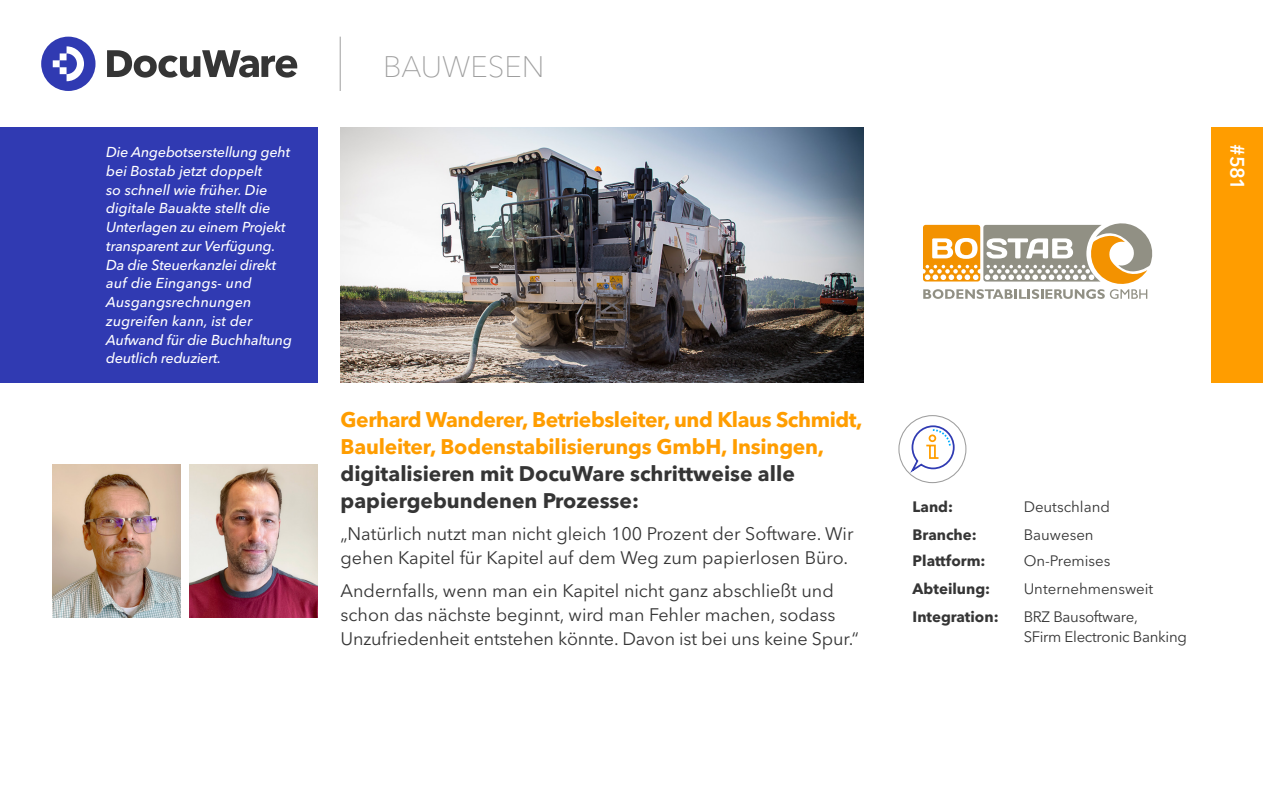
<style>
.page{position:relative;width:1263px;height:787px;background:#fff}
.page>*{position:absolute;margin:0;border:0;box-sizing:border-box;transform-origin:0 0}
.t1{font:100 29.4px "Avenir Next LT Pro";color:#9e9e9e}
.t2{font:700 21px/27px "Avenir Next LT Pro";letter-spacing:-.02em;color:#ff9d00}
.t3{font:700 21px/27px "Avenir Next LT Pro";color:#353535}
.t4{font:600 19.5px "Avenir Next LT Pro";color:#fff}
.t5{font:18px/24px "Avenir Next LT Pro";color:#353535}
.t6{font:15px "Avenir Next LT Pro";color:#353535}
.t7{font:700 15px "Avenir Next LT Pro";color:#353535}
.t8{font:15px/19.5px "Avenir Next LT Pro";letter-spacing:-.02em;color:#353535}
.t9{font:italic 500 14.25px/18.8px "Avenir Next LT Pro";letter-spacing:-.01em;color:#fff}
</style>
<div class="page">
<svg style="left:41px;top:37px;width:55px;height:54px"></svg>
<svg style="left:107px;top:50px;width:190px;height:28px"></svg>
<hr style="left:340px;top:37px;width:1px;height:54px;background:#9e9e9e">
<div style="left:1212px;top:128px;width:51px;height:255px;background:#ff9d00"></div>
<div style="left:0;top:128px;width:317px;height:255px;background:#303ab2"></div>
<div style="left:898px;top:415px;width:68px;height:68px;border:1px solid #9e9e9e;border-radius:50%"></div>
<svg style="left:908px;top:424px;width:47px;height:51px"></svg>
<svg style="left:923px;top:223px;width:230px;height:76px"></svg>
<img style="left:341px;top:128px;width:522px;height:255px">
<img style="left:53px;top:465px;width:127px;height:152px">
<img style="left:190px;top:465px;width:127px;height:152px">
<p class="t9" style="left:106px;top:143px;width:187px">Die Angebotserstellung geht bei Bostab jetzt doppelt<br>so schnell wie früher. Die digitale Bauakte stellt die<br>Unterlagen zu einem Projekt transparent zur Verfügung.<br>Da die Steuerkanzlei direkt auf die Eingangs- und<br>Ausgangsrechnungen zugreifen kann, ist der<br>Aufwand für die Buchhaltung deutlich reduziert.</p>
<h1 class="t1" style="left:383px;top:49px;width:163px">BAUWESEN</h1>
<h2 class="t2" style="left:341px;top:406px;width:523px">Gerhard Wanderer, Betriebsleiter, und Klaus Schmidt,<br>Bauleiter, Bodenstabilisierungs GmbH, Insingen,</h2>
<h2 class="t3" style="left:341px;top:460px;width:456px">digitalisieren mit DocuWare schrittweise alle papiergebundenen Prozesse:</h2>
<p class="t5" style="left:341px;top:522px;width:514px">„Natürlich nutzt man nicht gleich 100 Prozent der Software. Wir gehen Kapitel für Kapitel auf dem Weg zum papierlosen Büro.</p>
<p class="t5" style="left:341px;top:578px;width:520px">Andernfalls, wenn man ein Kapitel nicht ganz abschließt und schon das nächste beginnt, wird man Fehler machen, sodass<br>Unzufriedenheit entstehen könnte. Davon ist bei uns keine Spur.“</p>
<h3 class="t4" style="left:1249px;top:144px;width:47px;rotate:90deg">#581</h3>
<p class="t7" style="left:913px;top:497px;width:42px">Land:</p>
<p class="t6" style="left:1024px;top:497px;width:88px">Deutschland</p>
<p class="t7" style="left:913px;top:525px;width:66px">Branche:</p>
<p class="t6" style="left:1024px;top:525px;width:71px">Bauwesen</p>
<p class="t7" style="left:913px;top:551px;width:74px">Plattform:</p>
<p class="t6" style="left:1024px;top:552px;width:88px">On-Premises</p>
<p class="t7" style="left:913px;top:579px;width:79px">Abteilung:</p>
<p class="t6" style="left:1024px;top:580px;width:131px">Unternehmensweit</p>
<p class="t7" style="left:913px;top:607px;width:88px">Integration:</p>
<p class="t8" style="left:1024px;top:607px;width:165px">BRZ Bausoftware,<br>SFirm Electronic Banking</p>
</div>
